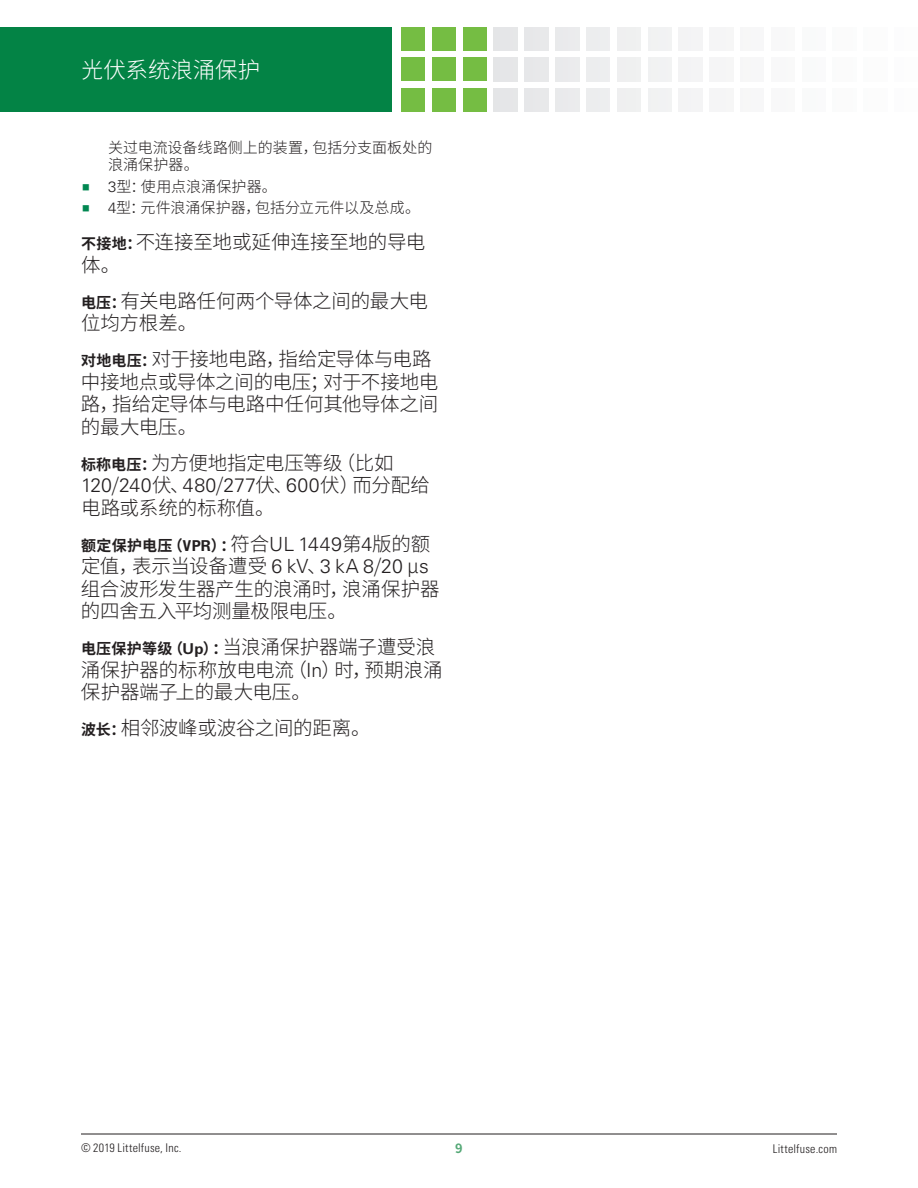
<style>
.page{position:relative;width:918px;height:1188px;background:#fff}
.page>*{position:absolute;margin:0;border:0;box-sizing:border-box;transform-origin:0 0}
.t1{font:300 22.5px "Noto Sans CJ Ksc";color:#fff}
.Body_text{font:300 19.5px/22.5px "Noto Sans CJ Ksc";letter-spacing:-.01em;color:#231f20}
.t2{font:300 15px/17.2px "Noto Sans CJ Ksc";letter-spacing:.005em;color:#231f20}
.Body_text-2{font:700 15px "Noto Sans CJ Ksc";letter-spacing:.02em;color:#231f20}
.t3{font:700 12.75px "Noto Sans CJ Ksc";color:#54a876}
.t4{font:300 condensed 12px "Univers LT Std";letter-spacing:.02em;color:#231f20}
.s1{color:#008751}
.s2{font-family:"Univers LT Std"}
.s3{font-weight:700;font-size:15px}
.s4{font-family:"Univers LT Std";font-stretch:condensed}
.s5{font-weight:300;font-size:19.5px}
.s6{font-family:"Univers LT Std";font-weight:300;font-size:19.5px}
.s7{font-family:"Univers LT Std";font-weight:700;font-size:15px}
</style>
<div class="page">
<div style="left:0;top:27px;width:392px;height:85px;background:#038345"></div>
<div style="left:833px;top:27px;width:23px;height:23px;background:#fbfbfb"></div>
<div style="left:833px;top:58px;width:23px;height:23px;background:#fbfbfb"></div>
<div style="left:833px;top:89px;width:23px;height:23px;background:#fbfbfb"></div>
<div style="left:802px;top:27px;width:24px;height:23px;background:#f9fafa"></div>
<div style="left:802px;top:58px;width:24px;height:23px;background:#f9fafa"></div>
<div style="left:802px;top:89px;width:24px;height:23px;background:#f9fafa"></div>
<div style="left:771px;top:27px;width:24px;height:23px;background:#f8f8f9"></div>
<div style="left:771px;top:58px;width:24px;height:23px;background:#f8f8f9"></div>
<div style="left:771px;top:89px;width:24px;height:23px;background:#f8f8f9"></div>
<div style="left:740px;top:27px;width:24px;height:23px;background:#f7f7f8"></div>
<div style="left:740px;top:58px;width:24px;height:23px;background:#f7f7f8"></div>
<div style="left:740px;top:89px;width:24px;height:23px;background:#f7f7f8"></div>
<div style="left:710px;top:27px;width:23px;height:23px;background:#f5f5f6"></div>
<div style="left:710px;top:58px;width:23px;height:23px;background:#f5f5f6"></div>
<div style="left:710px;top:89px;width:23px;height:23px;background:#f5f5f6"></div>
<div style="left:679px;top:27px;width:23px;height:23px;background:#f3f3f5"></div>
<div style="left:679px;top:58px;width:23px;height:23px;background:#f3f3f5"></div>
<div style="left:679px;top:89px;width:23px;height:23px;background:#f3f3f5"></div>
<div style="left:648px;top:27px;width:24px;height:23px;background:#f1f2f3"></div>
<div style="left:648px;top:58px;width:24px;height:23px;background:#f1f2f3"></div>
<div style="left:648px;top:89px;width:24px;height:23px;background:#f1f2f3"></div>
<div style="left:617px;top:27px;width:24px;height:23px;background:#eff0f0"></div>
<div style="left:617px;top:58px;width:24px;height:23px;background:#eff0f0"></div>
<div style="left:617px;top:89px;width:24px;height:23px;background:#eff0f0"></div>
<div style="left:586px;top:27px;width:24px;height:23px;background:#ecedee"></div>
<div style="left:586px;top:58px;width:24px;height:23px;background:#ecedee"></div>
<div style="left:586px;top:89px;width:24px;height:23px;background:#ecedee"></div>
<div style="left:556px;top:27px;width:23px;height:23px;background:#eaeaec"></div>
<div style="left:556px;top:58px;width:23px;height:23px;background:#eaeaec"></div>
<div style="left:556px;top:89px;width:23px;height:23px;background:#eaeaec"></div>
<div style="left:525px;top:27px;width:23px;height:23px;background:#e8e8ea"></div>
<div style="left:525px;top:58px;width:23px;height:23px;background:#e8e8ea"></div>
<div style="left:525px;top:89px;width:23px;height:23px;background:#e8e8ea"></div>
<div style="left:494px;top:27px;width:24px;height:23px;background:#e5e6e8"></div>
<div style="left:494px;top:58px;width:24px;height:23px;background:#e5e6e8"></div>
<div style="left:494px;top:89px;width:24px;height:23px;background:#e5e6e8"></div>
<div style="left:463px;top:27px;width:23px;height:23px;background:#75bd43"></div>
<div style="left:463px;top:58px;width:23px;height:23px;background:#75bd43"></div>
<div style="left:463px;top:89px;width:23px;height:23px;background:#75bd43"></div>
<div style="left:432px;top:27px;width:24px;height:23px;background:#75bd43"></div>
<div style="left:432px;top:58px;width:24px;height:23px;background:#75bd43"></div>
<div style="left:432px;top:89px;width:24px;height:23px;background:#75bd43"></div>
<div style="left:401px;top:27px;width:24px;height:23px;background:#75bd43"></div>
<div style="left:401px;top:58px;width:24px;height:23px;background:#75bd43"></div>
<div style="left:401px;top:89px;width:24px;height:23px;background:#75bd43"></div>
<hr style="left:81px;top:1134px;width:756px;height:1px;background:#231f20">
<p class="t1" style="left:81px;top:58px;width:181px">光伏系统浪涌保护</p>
<p class="t2" style="left:108px;top:139px;width:326px">关过电流设备线路侧上的装置，包括分支面板处的浪涌保护器。</p>
<p class="t2" style="left:81px;top:178px;width:197px"><span class="s1">▪</span> <span class="s2">3</span>型：使用点浪涌保护器。</p>
<p class="t2" style="left:81px;top:199px;width:341px"><span class="s1">▪</span> <span class="s2">4</span>型：元件浪涌保护器，包括分立元件以及总成。</p>
<p class="Body_text" style="left:81px;top:231px;width:346px"><span class="s3">不接地：</span>不连接至地或延伸连接至地的导电体。</p>
<p class="Body_text" style="left:81px;top:290px;width:349px"><span class="s3">电压：</span>有关电路任何两个导体之间的最大电位均方根差。</p>
<p class="Body_text" style="left:81px;top:348px;width:359px"><span class="s3">对地电压：</span>对于接地电路，指给定导体与电路中接地点或导体之间的电压；对于不接地电路，指给定导体与电路中任何其他导体之间的最大电压。</p>
<p class="Body_text" style="left:81px;top:452px;width:351px"><span class="s3">标称电压：</span>为方便地指定电压等级（比如<br><span class="s2">120</span>/<span class="s2">240</span>伏、<span class="s2">480</span>/<span class="s2">277</span>伏、<span class="s2">600</span>伏）而分配给电路或系统的标称值。</p>
<p class="Body_text-2" style="left:81px;top:537px;width:351px">额定保护电压（<span class="s4">V</span><span class="s2">PR</span>）：<span class="s5">符合</span><span class="s6">UL 1449</span><span class="s5">第</span><span class="s6">4</span><span class="s5">版的额</span></p>
<p class="Body_text" style="left:81px;top:555px;width:360px">定值，表示当设备遭受 <span class="s2">6 kV</span>、<span class="s2">3 kA 8</span>/<span class="s2">20</span> μ<span class="s2">s</span>组合波形发生器产生的浪涌时，浪涌保护器的四舍五入平均测量极限电压。</p>
<p class="Body_text" style="left:81px;top:636px;width:363px"><span class="s3">电压保护等级（</span><span class="s7">Up</span><span class="s3">）：</span>当浪涌保护器端子遭受浪涌保护器的标称放电电流（<span class="s2">In</span>）时，预期浪涌保护器端子上的最大电压。</p>
<p class="Body_text" style="left:81px;top:717px;width:291px"><span class="s3">波长：</span>相邻波峰或波谷之间的距离。</p>
<p class="t4" style="left:81px;top:1140px;width:102px">© 2019 Littelfuse, Inc.</p>
<p class="t3" style="left:455px;top:1141px;width:9px">9</p>
<p class="t4" style="left:773px;top:1141px;width:66px">Littelfuse.com</p>
</div>
